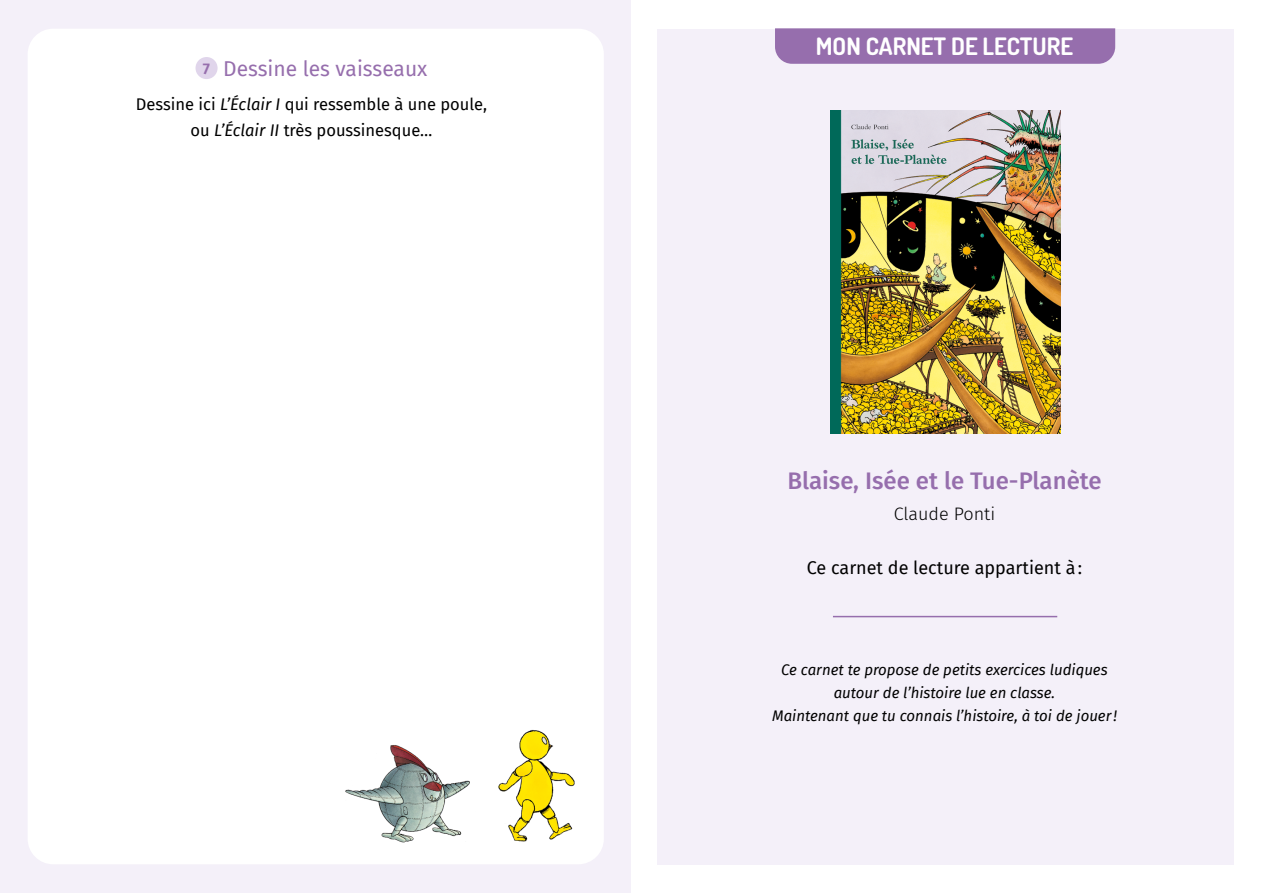
<style>
.page{position:relative;width:1263px;height:893px;background:#fff}
.page>*{position:absolute;margin:0;border:0;box-sizing:border-box;transform-origin:0 0}
.t1{font:500 24px "Fira Sans";color:#966ead}
.t2{font:700 24px "Dosis";color:#fff}
.t3{font:21px "Fira Sans";color:#966ead}
.t4{font:18px "Fira Sans";color:#000}
.t5{font:300 18px "Fira Sans";color:#000}
.t6{font:16.5px/25.5px "Fira Sans";color:#000;text-align:center}
.t7{font:italic 15px/22.8px "Fira Sans";color:#000;text-align:center}
.s1{font-weight:600;font-size:15.6px}
.s2{font-style:italic}
</style>
<div class="page">
<div style="left:0;top:0;width:630px;height:893px;background:#f4f0f9"></div>
<div style="left:28px;top:29px;width:576px;height:835px;background:#fff;border-radius:26px"></div>
<div style="left:657px;top:29px;width:576px;height:835px;background:#f4f0f9"></div>
<div style="left:775px;top:28px;width:340px;height:36px;background:#966ead"></div>
<hr style="left:833px;top:616px;width:224px;height:1px;background:#966ead">
<img style="left:830px;top:111px;width:230px;height:323px">
<div style="left:195px;top:57px;width:23px;height:22px;background:#e0d5eb;border-radius:50%"></div>
<img style="left:345px;top:745px;width:125px;height:98px">
<img style="left:498px;top:730px;width:77px;height:112px">
<h2 class="t3" style="left:203px;top:53px;width:226px"><span class="s1">7</span> Dessine les vaisseaux</h2>
<p class="t6" style="left:136px;top:91px;width:353px">Dessine ici <span class="s2">L’Éclair I</span> qui ressemble à une poule, ou <span class="s2">L’Éclair II</span> très poussinesque…</p>
<h1 class="t2" style="left:816px;top:31px;width:259px">MON CARNET DE LECTURE</h1>
<h1 class="t1" style="left:787px;top:461px;width:316px">Blaise, Isée et le Tue-Planète</h1>
<p class="t5" style="left:894px;top:501px;width:103px">Claude Ponti</p>
<p class="t4" style="left:807px;top:554px;width:277px">Ce carnet de lecture appartient à:</p>
<p class="t7" style="left:772px;top:658px;width:346px">Ce carnet te propose de petits exercices ludiques autour de l’histoire lue en classe.<br>Maintenant que tu connais l’histoire, à toi de jouer!</p>
</div>
